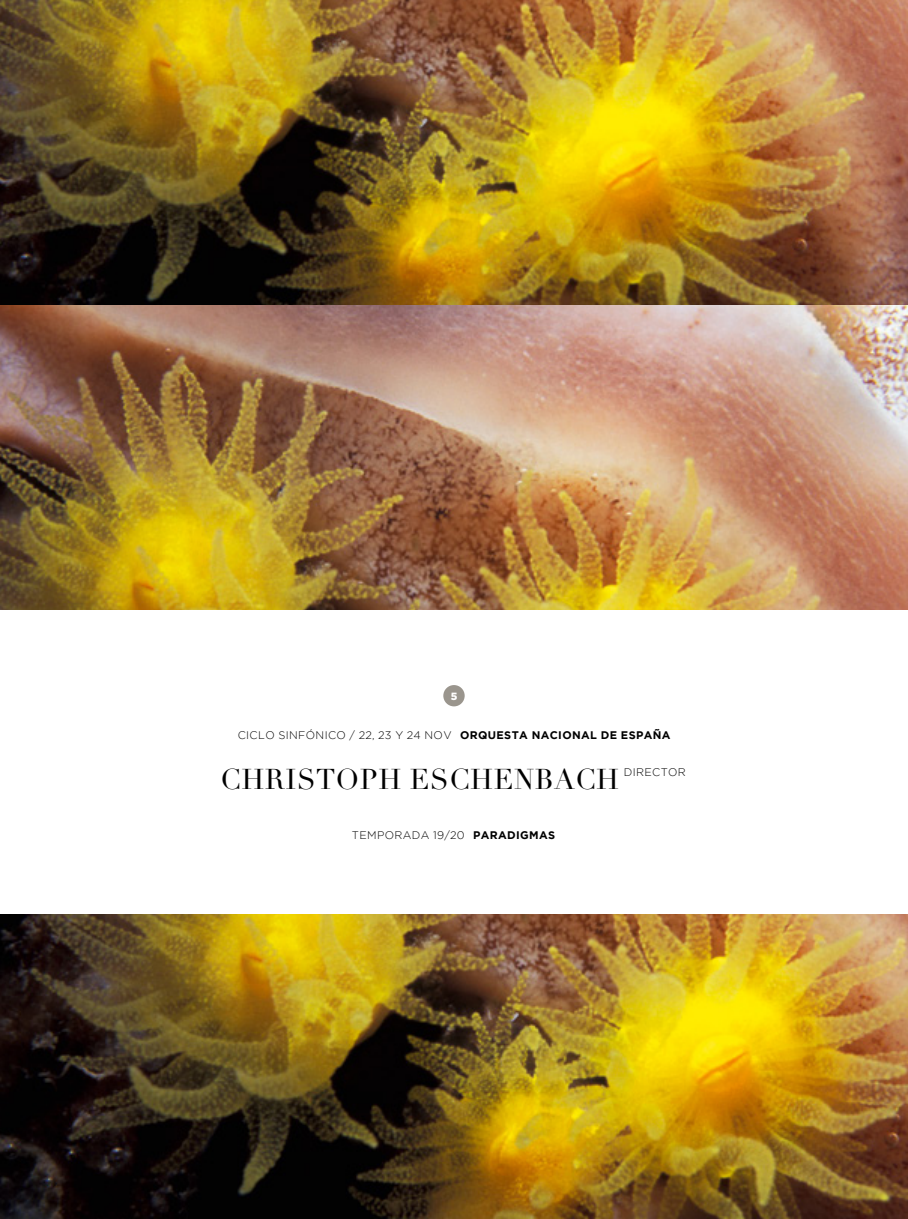
<style>
.page{position:relative;width:908px;height:1219px;background:#fff}
.page>*{position:absolute;margin:0;border:0;box-sizing:border-box;transform-origin:0 0}
.t1{font:28px "Didot";letter-spacing:.02em;color:#000}
.t2{font:300 11px "Gotham";letter-spacing:.035em;color:#000}
.t3{font:900 10.4px "Gotham";color:#fff}
.s1{font-weight:700}
</style>
<div class="page">
<img style="left:0;top:0;width:907px;height:609px">
<img style="left:0;top:914px;width:907px;height:305px">
<div style="left:443px;top:685px;width:21px;height:21px;background:#9a958d;border-radius:50%"></div>
<p class="t3" style="left:450px;top:690px;width:8px">5</p>
<p class="t2" style="left:238px;top:729px;width:434px">CICLO SINFÓNICO / 22, 23 Y 24 NOV <span class="s1">ORQUESTA NACIONAL DE ESPAÑA</span></p>
<h1 class="t1" style="left:220px;top:762px;width:400px">CHRISTOPH ESCHENBACH</h1>
<p class="t2" style="left:623px;top:767px;width:64px">DIRECTOR</p>
<p class="t2" style="left:351px;top:829px;width:205px">TEMPORADA 19/20 <span class="s1">PARADIGMAS</span></p>
</div>
